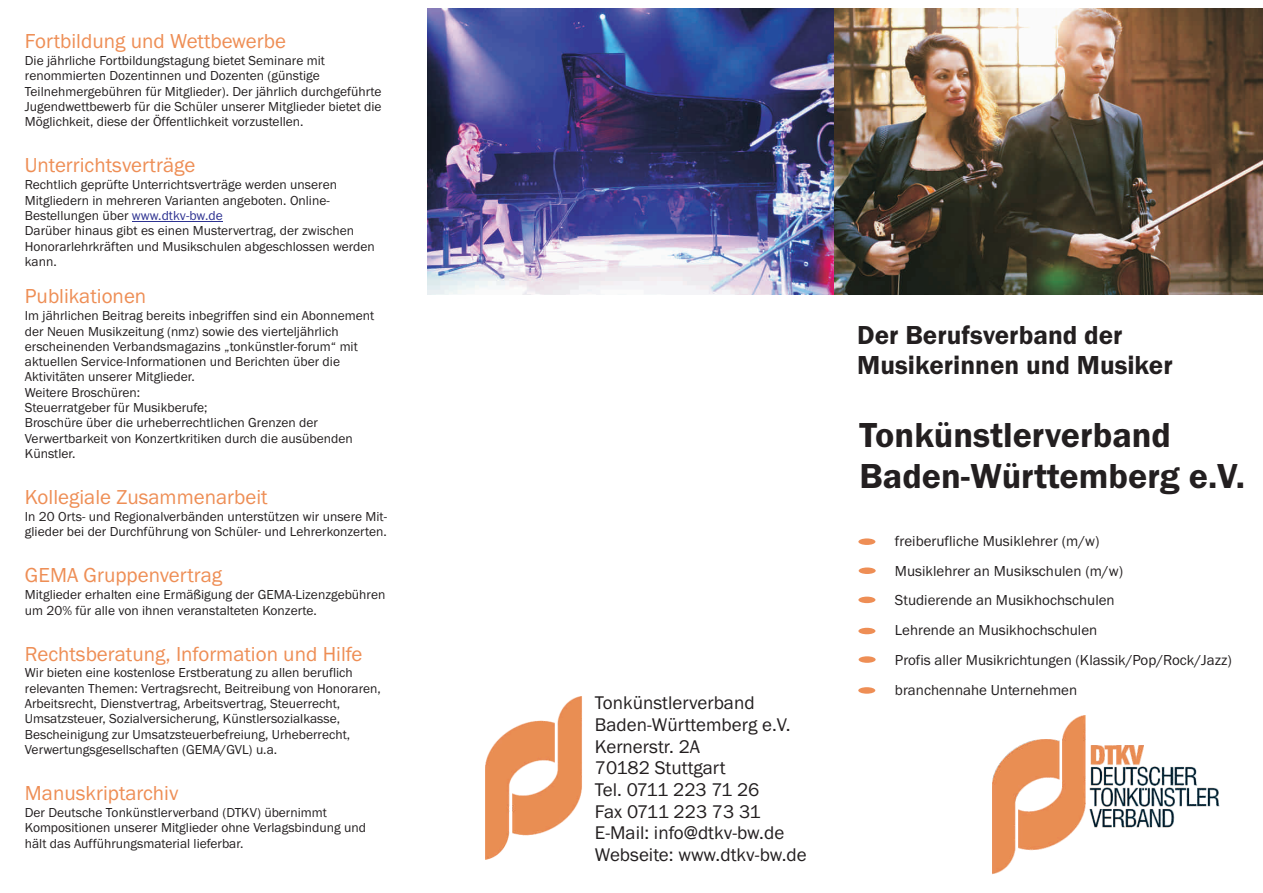
<style>
.page{position:relative;width:1263px;height:893px;background:#fff}
.page>*{position:absolute;margin:0;border:0;box-sizing:border-box;transform-origin:0 0}
.t1{font:600 36px/40.8px "Franklin Gothic";color:#231f20}
.t2{font:600 27px/30.6px "Franklin Gothic";color:#231f20}
.t3{font:21px "Franklin Gothic";color:#ee8e55}
.t4{font:19.05px/21.6px "Franklin Gothic";color:#231f20}
.t5{font:15px/29.7px "Franklin Gothic";color:#231f20}
.t6{font:13.5px/15.3px "Franklin Gothic";color:#231f20}
.s1{color:#2d3291}
</style>
<div class="page">
<img style="left:428px;top:8px;width:835px;height:286px">
<div style="left:859px;top:567px;width:17px;height:7px;background:#ee8e55;border-radius:50%"></div>
<div style="left:858px;top:597px;width:17px;height:6px;background:#ee8e55;border-radius:50%"></div>
<div style="left:858px;top:628px;width:17px;height:6px;background:#ee8e55;border-radius:50%"></div>
<div style="left:859px;top:656px;width:17px;height:7px;background:#ee8e55;border-radius:50%"></div>
<div style="left:858px;top:687px;width:17px;height:7px;background:#ee8e55;border-radius:50%"></div>
<div style="left:858px;top:538px;width:17px;height:7px;background:#ee8e55;border-radius:50%"></div>
<hr style="left:132px;top:221px;width:91px;height:1px;background:#2d3291">
<img style="left:485px;top:696px;width:97px;height:164px">
<img style="left:992px;top:715px;width:228px;height:159px">
<h3 class="t3" style="left:25px;top:33px;width:263px">Fortbildung und Wettbewerbe</h3>
<p class="t6" style="left:25px;top:54px;width:358px">Die jährliche Fortbildungstagung bietet Seminare mit renommierten Dozentinnen und Dozenten (günstige Teilnehmergebühren für Mitglieder). Der jährlich durchgeführte Jugendwettbewerb für die Schüler unserer Mitglieder bietet die Möglichkeit, diese der Öffentlichkeit vorzustellen.</p>
<h3 class="t3" style="left:25px;top:158px;width:172px">Unterrichtsverträge</h3>
<p class="t6" style="left:25px;top:178px;width:351px">Rechtlich geprüfte Unterrichtsverträge werden unseren Mitgliedern in mehreren Varianten angeboten. Online-Bestellungen über <span class="s1">www.dtkv-bw.de<br></span>Darüber hinaus gibt es einen Mustervertrag, der zwischen Honorarlehrkräften und Musikschulen abgeschlossen werden kann.</p>
<h3 class="t3" style="left:25px;top:289px;width:123px">Publikationen</h3>
<p class="t6" style="left:25px;top:309px;width:351px">Im jährlichen Beitrag bereits inbegriffen sind ein Abonnement der Neuen Musikzeitung (nmz) sowie des vierteljährlich erscheinenden Verbandsmagazins „tonkünstler-forum“ mit aktuellen Service-Informationen und Berichten über die Aktivitäten unserer Mitglieder.<br>Weitere Broschüren:<br>Steuerratgeber für Musikberufe;<br>Broschüre über die urheberrechtlichen Grenzen der Verwertbarkeit von Konzertkritiken durch die ausübenden Künstler.</p>
<h3 class="t3" style="left:25px;top:489px;width:244px">Kollegiale Zusammenarbeit</h3>
<p class="t6" style="left:25px;top:510px;width:364px">In 20 Orts- und Regionalverbänden unterstützen wir unsere Mit&shy;glieder bei der Durchführung von Schüler- und Lehrerkonzerten.</p>
<h3 class="t3" style="left:25px;top:568px;width:199px">GEMA Gruppenvertrag</h3>
<p class="t6" style="left:25px;top:588px;width:362px">Mitglieder erhalten eine Ermäßigung der GEMA-Lizenzgebühren um 20% für alle von ihnen veranstalteten Konzerte.</p>
<h3 class="t3" style="left:25px;top:646px;width:339px">Rechtsberatung, Information und Hilfe</h3>
<p class="t6" style="left:25px;top:666px;width:357px">Wir bieten eine kostenlose Erstberatung zu allen beruflich relevanten Themen: Vertragsrecht, Beitreibung von Honoraren, Arbeitsrecht, Dienstvertrag, Arbeitsvertrag, Steuerrecht, Umsatzsteuer, Sozialversicherung, Künstlersozialkasse, Bescheinigung zur Umsatzsteuerbefreiung, Urheberrecht, Verwertungsgesellschaften (GEMA/GVL) u.a.</p>
<h3 class="t3" style="left:25px;top:785px;width:155px">Manuskriptarchiv</h3>
<p class="t6" style="left:25px;top:806px;width:343px">Der Deutsche Tonkünstlerverband (DTKV) übernimmt<br>Kompositionen unserer Mitglieder ohne Verlagsbindung und hält das Aufführungsmaterial lieferbar.</p>
<h3 class="t4" style="left:595px;top:694px;width:213px">Tonkünstlerverband<br>Baden-Württemberg e.V.<br>Kernerstr. 2A<br>70182 Stuttgart<br>Tel. 0711 223 71 26<br>Fax 0711 223 73 31<br>E-Mail: info@dtkv-bw.de<br>Webseite: www.dtkv-bw.de</h3>
<h2 class="t2" style="left:857px;top:321px;width:317px">Der Berufsverband der<br>Musikerinnen und Musiker</h2>
<h1 class="t1" style="left:859px;top:417px;width:387px">Tonkünstlerverband<br>Baden-Württemberg e.V.</h1>
<p class="t5" style="left:895px;top:527px;width:338px">freiberufliche Musiklehrer (m/w)<br>Musiklehrer an Musikschulen (m/w)<br>Studierende an Musikhochschulen<br>Lehrende an Musikhochschulen<br>Profis aller Musikrichtungen (Klassik/Pop/Rock/Jazz) branchennahe Unternehmen</p>
</div>
